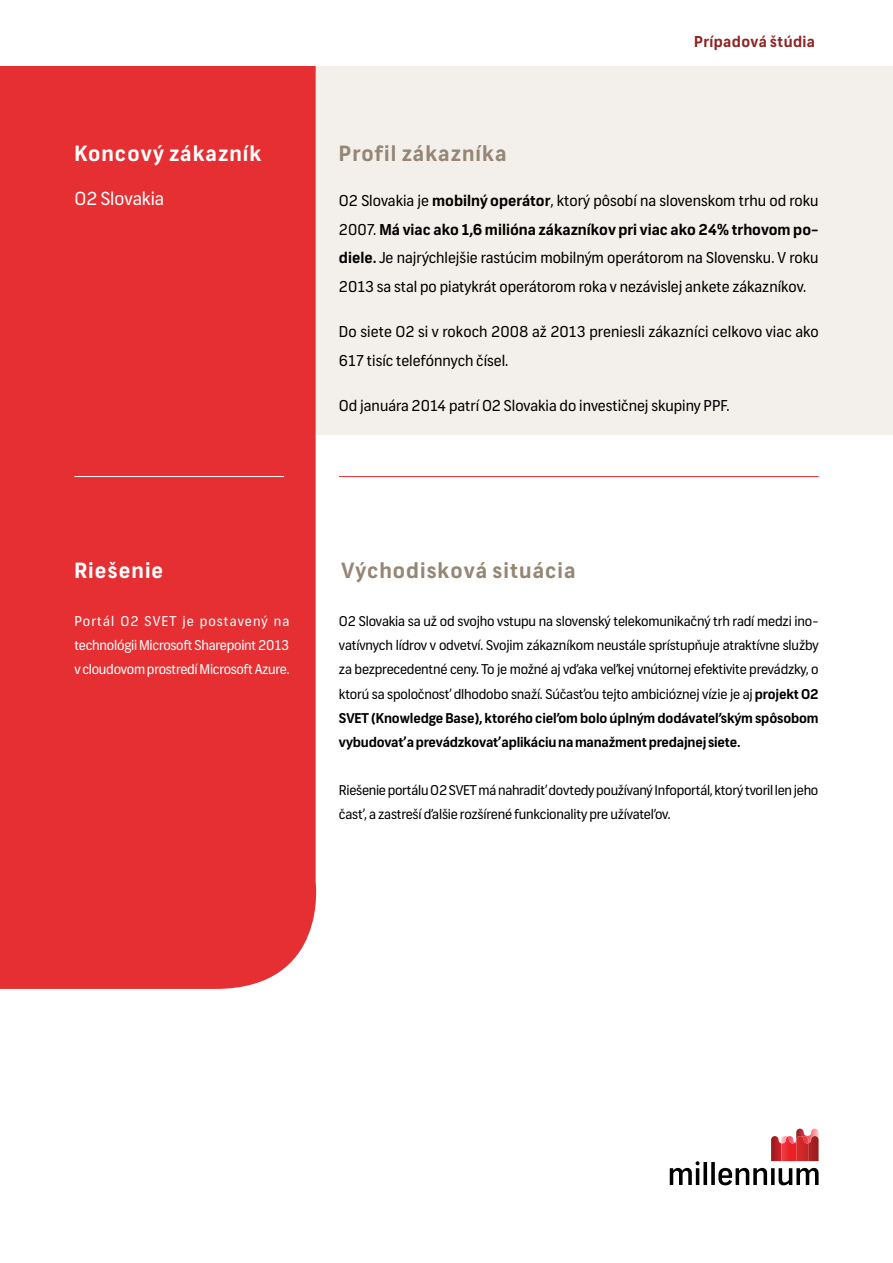
<style>
.page{position:relative;width:893px;height:1263px;background:#fff}
.page>*{position:absolute;margin:0;border:0;box-sizing:border-box;transform-origin:0 0}
.t1{font:700 21px "Frank";letter-spacing:.05em;color:#958675}
.t2{font:700 21px "Frank";letter-spacing:.05em;color:#fff}
.t3{font:18px "Frank";color:#fff}
.t4{font:15px/28.5px "Frank";color:#000;text-align:justify}
.t5{font:700 15px "Frank";letter-spacing:.025em;color:#8e2424}
.t6{font:13.5px/24px "Frank";letter-spacing:-.015em;color:#000;text-align:justify}
.t7{font:13.5px/24px "Frank";letter-spacing:-.02em;color:#fff;text-align:justify}
.s1{font-weight:700}
</style>
<div class="page">
<div style="left:0;top:0;width:893px;height:434px;background:#f3efea"></div>
<div style="left:0;top:66px;width:329px;height:923px;background:#e52f32"></div>
<svg style="left:670px;top:1128px;width:149px;height:57px"></svg>
<hr style="left:339px;top:476px;width:480px;height:1px;background:#e52f32">
<hr style="left:74px;top:476px;width:210px;height:1px;background:#fff">
<div style="left:0;top:0;width:893px;height:66px;background:#fff"></div>
<p class="t2" style="left:74px;top:140px;width:188px">Koncový zákazník</p>
<p class="t3" style="left:74px;top:187px;width:91px">O2 Slovakia</p>
<p class="t5" style="left:694px;top:32px;width:122px">Prípadová štúdia</p>
<p class="t1" style="left:339px;top:141px;width:169px">Profil zákazníka</p>
<p class="t4" style="left:339px;top:187px;width:481px">O2 Slovakia je <span class="s1">mobilný operátor</span>, ktorý pôsobí na slovenskom trhu od roku 2007. <span class="s1">Má viac ako 1,6 milióna zákazníkov pri viac ako 24% trhovom po&shy;diele.</span> Je najrýchlejšie rastúcim mobilným operátorom na Slovensku. V roku 2013 sa stal po piatykrát operátorom roka v nezávislej ankete zákazníkov.</p>
<p class="t4" style="left:339px;top:318px;width:481px">Do siete O2 si v rokoch 2008 až 2013 preniesli zákazníci celkovo viac ako<br>617 tisíc telefónnych čísel.</p>
<p class="t4" style="left:339px;top:392px;width:392px">Od januára 2014 patrí O2 Slovakia do investičnej skupiny PPF.</p>
<p class="t2" style="left:74px;top:558px;width:90px">Riešenie</p>
<p class="t7" style="left:74px;top:610px;width:217px">Portál O2 SVET je postavený na technológii Microsoft Sharepoint 2013 v cloudovom prostredí Microsoft Azure.</p>
<p class="t1" style="left:341px;top:558px;width:236px">Východisková situácia</p>
<p class="t6" style="left:339px;top:610px;width:481px">O2 Slovakia sa už od svojho vstupu na slovenský telekomunikačný trh radí medzi ino&shy;vatívnych lídrov v odvetví. Svojim zákazníkom neustále sprístupňuje atraktívne služby za bezprecedentné ceny. To je možné aj vďaka veľkej vnútornej efektivite prevádzky, o ktorú sa spoločnosť dlhodobo snaží. Súčasťou tejto ambicióznej vízie je aj <span class="s1">projekt O2<br>SVET (Knowledge Base), ktorého cieľom bolo úplným dodávateľským spôsobom vybudovať a prevádzkovať aplikáciu na manažment predajnej siete.</span></p>
<p class="t6" style="left:339px;top:778px;width:481px">Riešenie portálu O2 SVET má nahradiť dovtedy používaný Infoportál, ktorý tvoril len jeho časť, a zastreší ďalšie rozšírené funkcionality pre užívateľov.</p>
</div>
